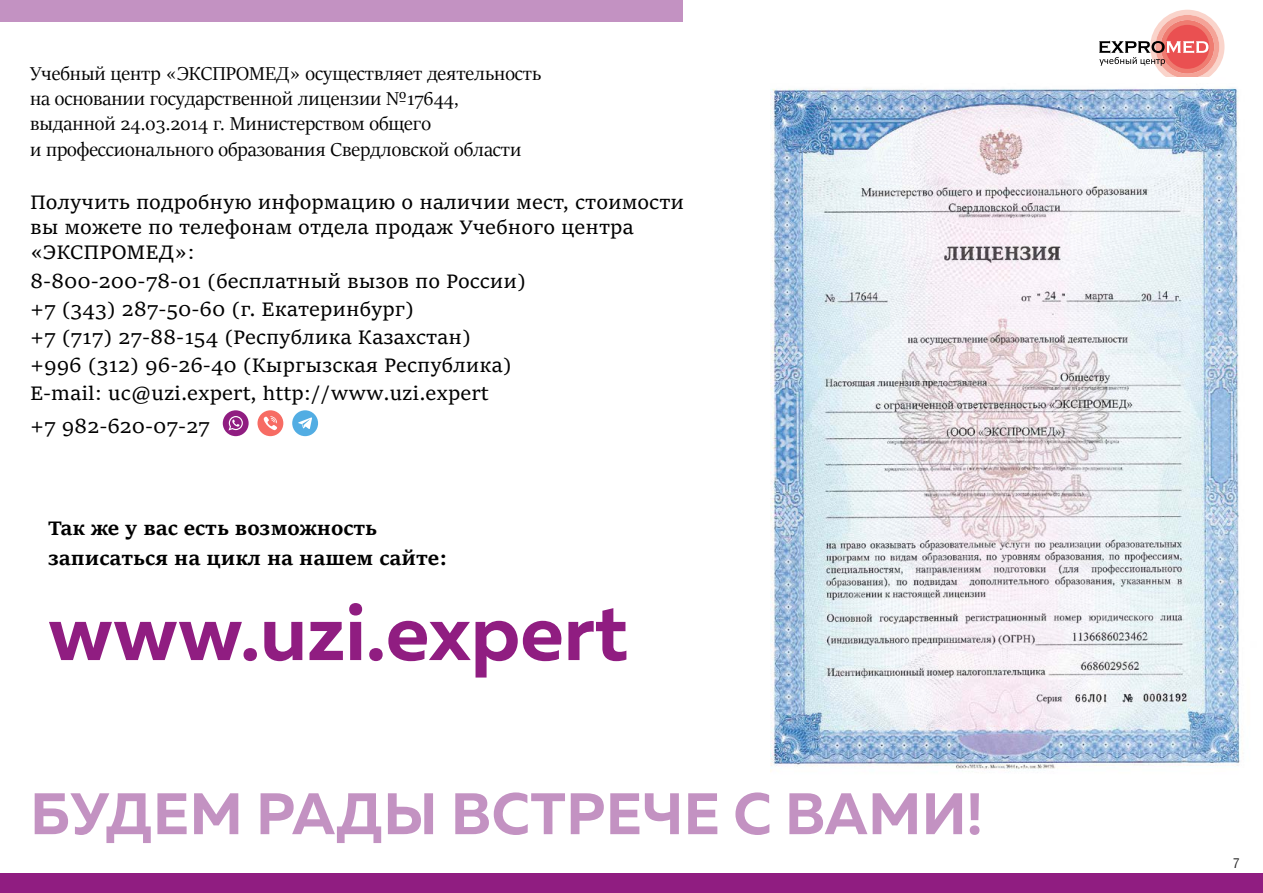
<style>
.page{position:relative;width:1263px;height:893px;background:#fff}
.page>*{position:absolute;margin:0;border:0;box-sizing:border-box;transform-origin:0 0}
.t1{font:700 79.5px "Muller";color:#901d81}
.t2{font:700 58.35px "Muller";letter-spacing:.01em;color:#c392c2}
.t3{font:21px/28.2px "Sitka Text";color:#000}
.t4{font:21px/25.2px "Sitka Banner";color:#000}
.t5{font:700 21px/29.5px "Sitka Text";color:#000}
.t6{font:13.5px "Helios Cond";color:#262626}
</style>
<div class="page">
<div style="left:257px;top:410px;width:26px;height:26px;background:#f76c64;border-radius:50%"></div>
<svg style="left:263px;top:416px;width:14px;height:14px"></svg>
<div style="left:223px;top:410px;width:26px;height:26px;background:#901d81;border-radius:50%"></div>
<svg style="left:228px;top:416px;width:15px;height:14px"></svg>
<div style="left:292px;top:410px;width:26px;height:26px;background:#52ade3;border-radius:50%"></div>
<svg style="left:298px;top:417px;width:14px;height:12px"></svg>
<div style="left:0;top:0;width:682px;height:21px;background:#c392c2"></div>
<svg style="left:1099px;top:10px;width:125px;height:67px"></svg>
<img style="left:770px;top:88px;width:473px;height:684px">
<div style="left:0;top:873px;width:1263px;height:20px;background:#901d81"></div>
<p class="t4" style="left:30px;top:60px;width:513px">Учебный центр «ЭКСПРОМЕД» осуществляет деятельность на основании государственной лицензии №17644, выданной 24.03.2014 г. Министерством общего<br>и профессионального образования Свердловской области</p>
<p class="t3" style="left:30px;top:188px;width:656px;line-height:25.2px">Получить подробную информацию о наличии мест, стоимости вы можете по телефонам отдела продаж Учебного центра «ЭКСПРОМЕД»:</p>
<p class="t3" style="left:30px;top:265px;width:498px">8-800-200-78-01 (бесплатный вызов по России) +7 (343) 287-50-60 (г. Екатеринбург)<br>+7 (717) 27-88-154 (Республика Казахстан) +996 (312) 96-26-40 (Кыргызская Республика)<br>E-mail: uc@uzi.expert, http://www.uzi.expert</p>
<p class="t3" style="left:30px;top:410px;width:181px">+7 982-620-07-27</p>
<p class="t5" style="left:48px;top:512px;width:401px">Так же у вас есть возможность записаться на цикл на нашем сайте:</p>
<h1 class="t1" style="left:48px;top:583px;width:582px">www.uzi.expert</h1>
<h2 class="t2" style="left:30px;top:777px;width:954px">БУДЕМ РАДЫ ВСТРЕЧЕ С ВАМИ!</h2>
<p class="t6" style="left:1233px;top:855px;width:8px">7</p>
</div>
